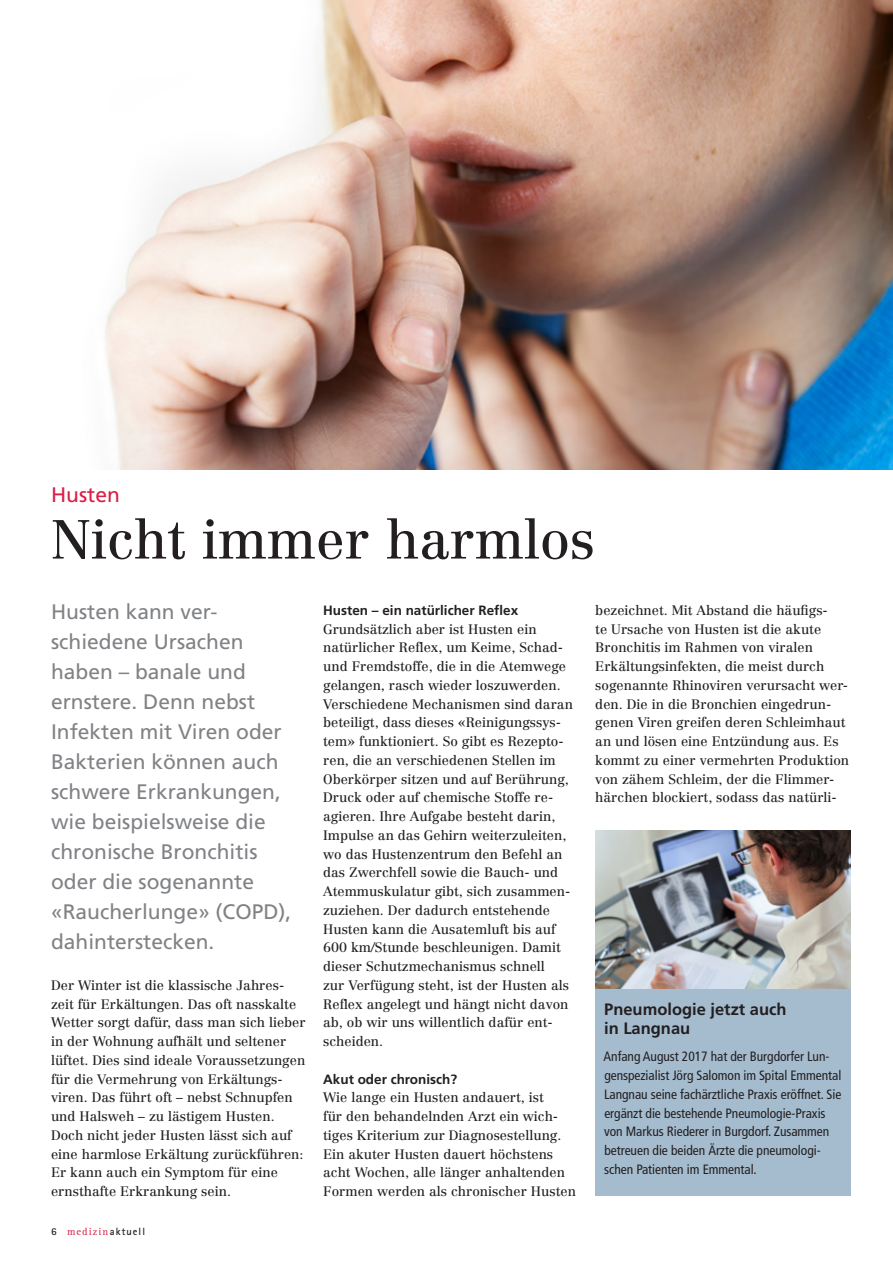
<style>
.page{position:relative;width:893px;height:1263px;background:#fff}
.page>*{position:absolute;margin:0;border:0;box-sizing:border-box;transform-origin:0 0}
.Titel_1{font:54px "Centennial";color:#231f20}
.Lead{font:21px/30px "Frutiger";color:#808285}
.Übertitel{font:21px "Frutiger";color:#d91e47}
.Untertitel{font:700 16.5px/18.8px "Frutiger";color:#231f20}
.Grundschrift{font:13.5px/18.8px "Centennial";color:#231f20}
.Grundschrift-2{font:condensed 13.5px/18.8px "Frutiger";letter-spacing:-.005em;color:#231f20}
.Untertitel-2{font:700 13.5px "Frutiger";color:#231f20}
.t1{font:700 10.5px "Rotis Sans Serif";letter-spacing:.1em;color:#231f20}
.s1{font-family:"Rotis Serif";font-weight:400;color:#d91e47}
</style>
<div class="page">
<img style="left:105px;top:0;width:788px;height:469px">
<img style="left:595px;top:830px;width:255px;height:160px">
<div style="left:595px;top:990px;width:255px;height:206px;background:#a5bccf"></div>
<p class="Übertitel" style="left:51px;top:483px;width:70px">Husten</p>
<p class="Titel_1" style="left:51px;top:507px;width:545px">Nicht immer harmlos</p>
<p class="Lead" style="left:51px;top:597px;width:242px">Husten kann ver&shy;schiedene Ursachen haben – banale und ernstere. Denn nebst<br>Infekten mit Viren oder<br>Bakterien können auch schwere Erkrankungen, wie beispielsweise die chronische Bronchitis oder die sogenannte «Raucherlunge» (COPD), dahinterstecken.</p>
<p class="Grundschrift" style="left:51px;top:976px;width:256px">Der Winter ist die klassische Jahres&shy;zeit für Erkältungen. Das oft nasskalte Wetter sorgt dafür, dass man sich lieber in der Wohnung aufhält und seltener lüftet. Dies sind ideale Voraussetzungen für die Vermehrung von Erkältungs&shy;viren. Das führt oft – nebst Schnupfen und Halsweh – zu lästigem Husten.<br>Doch nicht jeder Husten lässt sich auf eine harmlose Erkältung zurückführen:<br>Er kann auch ein Symptom für eine ernsthafte Erkrankung sein.</p>
<p class="t1" style="left:51px;top:1225px;width:96px">6 <span class="s1">medizin</span> aktuell</p>
<p class="Untertitel-2" style="left:323px;top:602px;width:197px">Husten – ein natürlicher Reflex</p>
<p class="Grundschrift" style="left:323px;top:619px;width:251px">Grundsätzlich aber ist Husten ein natürlicher Reflex, um Keime, Schad&shy;und Fremdstoffe, die in die Atemwege gelangen, rasch wieder loszuwerden.<br>Verschiedene Mechanismen sind daran beteiligt, dass dieses «Reinigungssys&shy;tem» funktioniert. So gibt es Rezepto&shy;ren, die an verschiedenen Stellen im Oberkörper sitzen und auf Berührung, Druck oder auf chemische Stoffe re&shy;agieren. Ihre Aufgabe besteht darin, Impulse an das Gehirn weiterzuleiten, wo das Hustenzentrum den Befehl an das Zwerchfell sowie die Bauch- und Atemmuskulatur gibt, sich zusammen&shy;zuziehen. Der dadurch entstehende Husten kann die Ausatemluft bis auf 600 km/Stunde beschleunigen. Damit dieser Schutzmechanismus schnell<br>zur Verfügung steht, ist der Husten als Reflex angelegt und hängt nicht davon ab, ob wir uns willentlich dafür ent&shy;scheiden.</p>
<p class="Untertitel-2" style="left:323px;top:1071px;width:136px">Akut oder chronisch?</p>
<p class="Grundschrift" style="left:323px;top:1088px;width:254px">Wie lange ein Husten andauert, ist<br>für den behandelnden Arzt ein wich&shy;tiges Kriterium zur Diagnosestellung.<br>Ein akuter Husten dauert höchstens acht Wochen, alle länger anhaltenden Formen werden als chronischer Husten</p>
<p class="Grundschrift" style="left:595px;top:601px;width:255px">bezeichnet. Mit Abstand die häufigs-<br>te Ursache von Husten ist die akute Bronchitis im Rahmen von viralen Erkältungsinfekten, die meist durch sogenannte Rhinoviren verursacht wer&shy;den. Die in die Bronchien eingedrun&shy;genen Viren greifen deren Schleimhaut an und lösen eine Entzündung aus. Es kommt zu einer vermehrten Produktion von zähem Schleim, der die Flimmer&shy;härchen blockiert, sodass das natürli-</p>
<p class="Untertitel" style="left:604px;top:1000px;width:184px">Pneumologie jetzt auch in Langnau</p>
<p class="Grundschrift-2" style="left:604px;top:1047px;width:239px">Anfang August 2017 hat der Burgdorfer Lun&shy;genspezialist Jörg Salomon im Spital Emmental Langnau seine fachärztliche Praxis eröffnet. Sie ergänzt die bestehende Pneumologie-Praxis von Markus Riederer in Burgdorf. Zusammen betreuen die beiden Ärzte die pneumologi&shy;schen Patienten im Emmental.</p>
</div>
